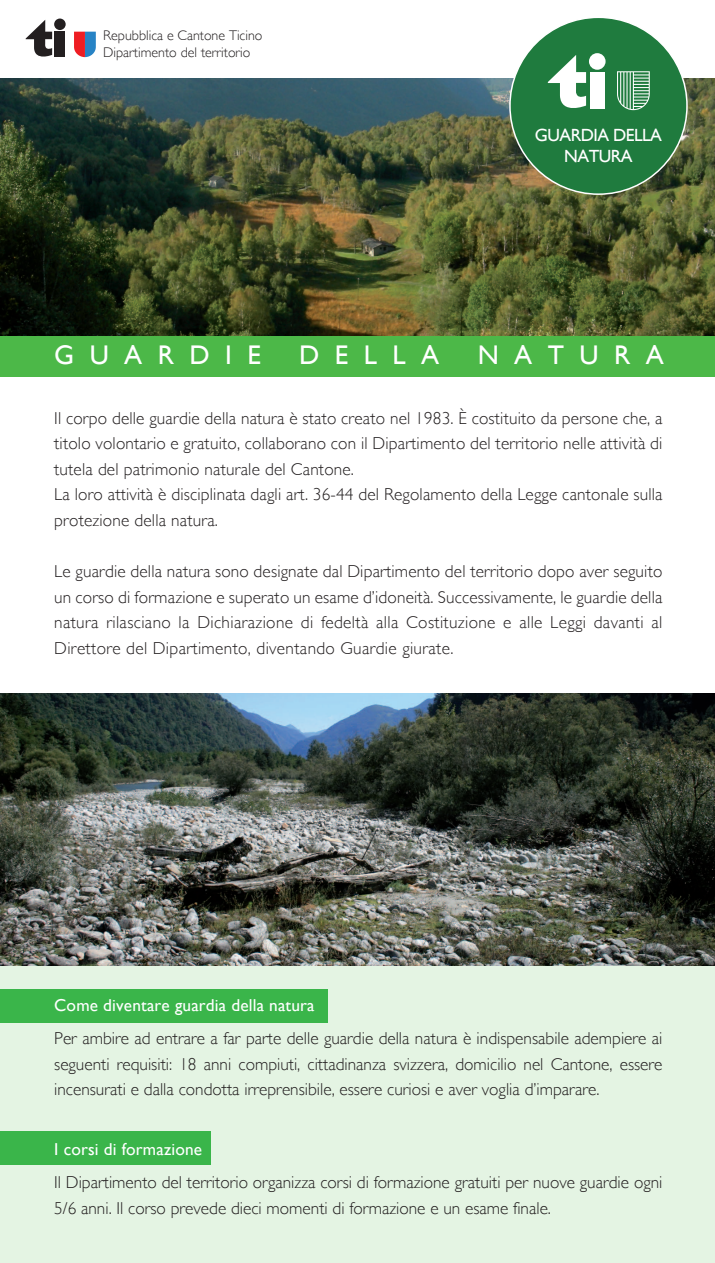
<style>
.page{position:relative;width:715px;height:1263px;background:#fff}
.page>*{position:absolute;margin:0;border:0;box-sizing:border-box;transform-origin:0 0}
.t1{font:27px "Gill Sans";letter-spacing:.57em;color:#fff}
.t2{font:17.7px/20.4px "Gill Sans";letter-spacing:-.03em;color:#fff;text-align:center}
.t3{font:300 17.25px/25.5px "Gill Sans";letter-spacing:.01em;color:#231f20}
.t4{font:17.25px "Gill Sans";letter-spacing:.01em;color:#fff}
.t5{font:300 13.95px/16.8px "Gill Sans";color:#231f20}
</style>
<div class="page">
<div style="left:0;top:966px;width:714px;height:297px;background:#e4f4e3"></div>
<div style="left:0;top:989px;width:327px;height:33px;background:#3ab54a"></div>
<div style="left:0;top:1132px;width:210px;height:33px;background:#3ab54a"></div>
<img style="left:0;top:78px;width:714px;height:258px">
<img style="left:0;top:693px;width:714px;height:272px">
<svg style="left:26px;top:20px;width:26px;height:37px"></svg>
<svg style="left:74px;top:32px;width:22px;height:25px"></svg>
<div style="left:54px;top:19px;width:12px;height:11px;background:#231f20;border-radius:50%"></div>
<div style="left:55px;top:32px;width:10px;height:25px;background:#231f20"></div>
<div style="left:0;top:336px;width:714px;height:40px;background:#4cb848"></div>
<div style="left:510px;top:17px;width:176px;height:177px;background:#1f7b3e;border-radius:50%"></div>
<svg style="left:547px;top:55px;width:39px;height:53px"></svg>
<div style="left:588px;top:53px;width:17px;height:17px;background:#fff;border-radius:50%"></div>
<div style="left:589px;top:72px;width:15px;height:36px;background:#fff"></div>
<svg style="left:617px;top:71px;width:32px;height:39px"></svg>
<p class="t5" style="left:103px;top:27px;width:161px">Repubblica e Cantone Ticino<br>Dipartimento del territorio</p>
<p class="t2" style="left:534px;top:125px;width:128px">GUARDIA DELLA<br>NATURA</p>
<h1 class="t1" style="left:54px;top:340px;width:208px">GUARDIE</h1>
<h1 class="t1" style="left:299px;top:340px;width:141px">DELLA</h1>
<h1 class="t1" style="left:477px;top:340px;width:187px">NATURA</h1>
<p class="t3" style="left:54px;top:406px;width:609px">Il corpo delle guardie della natura è stato creato nel 1983. È costituito da persone che, a titolo volontario e gratuito, collaborano con il Dipartimento del territorio nelle attività di tutela del patrimonio naturale del Cantone.<br>La loro attività è disciplinata dagli art. 36-44 del Regolamento della Legge cantonale sulla protezione della natura.</p>
<p class="t3" style="left:54px;top:559px;width:609px;text-align:justify">Le guardie della natura sono designate dal Dipartimento del territorio dopo aver seguito un corso di formazione e superato un esame d’idoneità. Successivamente, le guardie della natura rilasciano la Dichiarazione di fedeltà alla Costituzione e alle Leggi davanti al Direttore del Dipartimento, diventando Guardie giurate.</p>
<p class="t4" style="left:54px;top:995px;width:262px">Come diventare guardia della natura</p>
<p class="t3" style="left:54px;top:1026px;width:609px;text-align:justify">Per ambire ad entrare a far parte delle guardie della natura è indispensabile adempiere ai seguenti requisiti: 18 anni compiuti, cittadinanza svizzera, domicilio nel Cantone, essere incensurati e dalla condotta irreprensibile, essere curiosi e aver voglia d’imparare.</p>
<p class="t4" style="left:54px;top:1139px;width:149px">I corsi di formazione</p>
<p class="t3" style="left:54px;top:1169px;width:609px">Il Dipartimento del territorio organizza corsi di formazione gratuiti per nuove guardie ogni<br>5/6 anni. Il corso prevede dieci momenti di formazione e un esame finale.</p>
</div>
